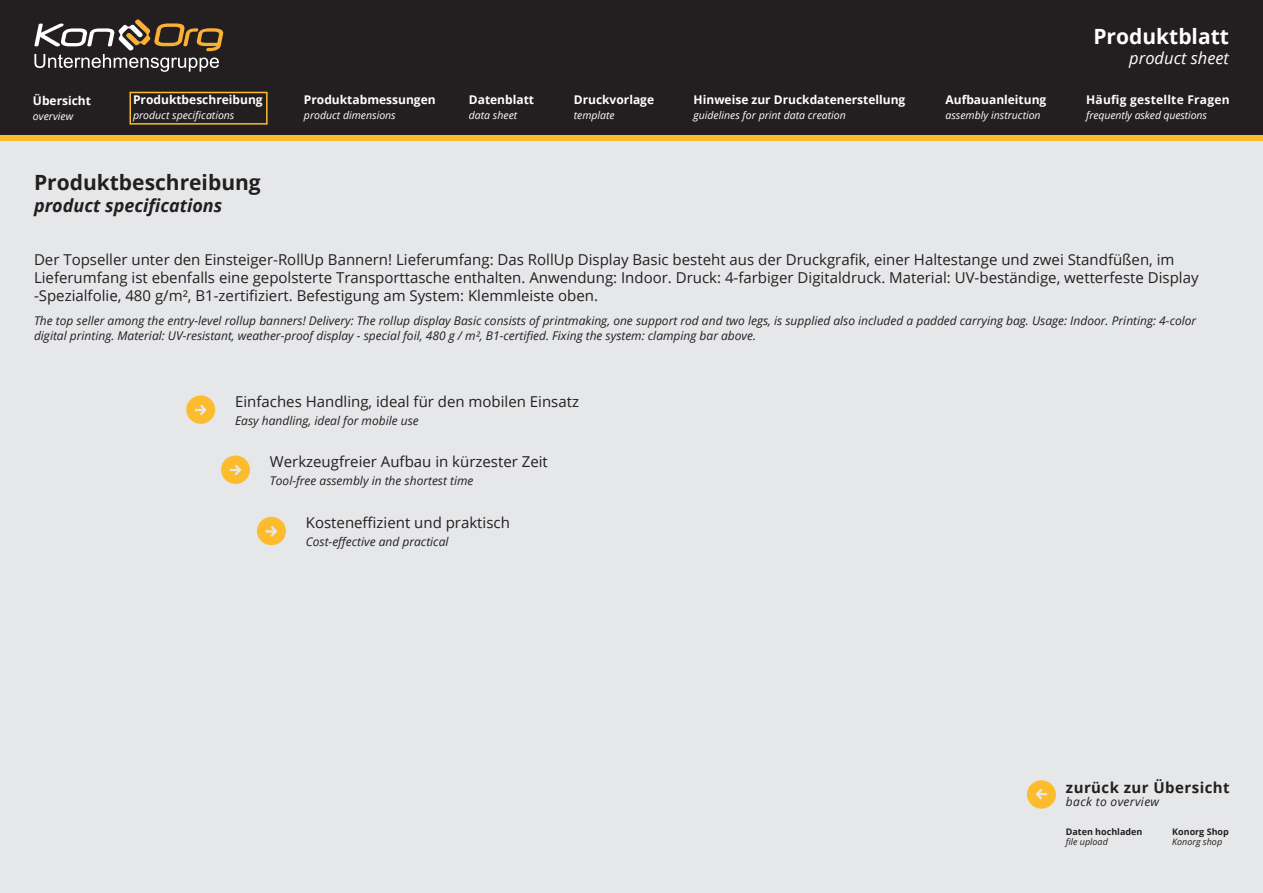
<style>
.page{position:relative;width:1263px;height:893px;background:#e6e7e9}
.page>*{position:absolute;margin:0;border:0;box-sizing:border-box;transform-origin:0 0}
.t1{font:700 21px "Open Sans";color:#231f20}
.t2{font:700 21px "Open Sans";color:#fff}
.t3{font:italic 700 18px "Open Sans";color:#231f20}
.t4{font:italic 16.5px "Open Sans";color:#fff}
.t5{font:15px/18px "Open Sans";color:#231f20}
.t6{font:700 15px "Open Sans";letter-spacing:.03em;color:#231f20}
.t7{font:italic 12px/15px "Open Sans";color:#231f20}
.t8{font:700 12px "Open Sans";color:#fff}
.t9{font:700 12px "Open Sans";letter-spacing:.02em;color:#fff}
.t10{font:italic 12px "Open Sans";letter-spacing:.03em;color:#231f20}
.t11{font:italic 10.5px "Open Sans";color:#fff}
.t12{font:700 9px "Open Sans";color:#231f20}
.t13{font:italic 9px "Open Sans";color:#231f20}
</style>
<div class="page">
<div style="left:0;top:0;width:1263px;height:140px;background:#231f20"></div>
<div style="left:0;top:135px;width:1263px;height:6px;background:#fdbb2e"></div>
<svg style="left:1027px;top:780px;width:29px;height:29px"></svg>
<svg style="left:34px;top:19px;width:190px;height:53px"></svg>
<div style="left:129px;top:92px;width:139px;height:33px;border:2px solid #fdbb2e"></div>
<svg style="left:186px;top:395px;width:29px;height:29px"></svg>
<svg style="left:221px;top:455px;width:29px;height:29px"></svg>
<svg style="left:257px;top:517px;width:29px;height:28px"></svg>
<p class="t8" style="left:33px;top:92px;width:60px">Übersicht</p>
<p class="t11" style="left:33px;top:109px;width:42px">overview</p>
<p class="t8" style="left:133px;top:91px;width:131px">Produktbeschreibung</p>
<p class="t11" style="left:133px;top:108px;width:103px">product specifications</p>
<p class="t8" style="left:304px;top:91px;width:133px">Produktabmessungen</p>
<p class="t11" style="left:304px;top:108px;width:93px">product dimensions</p>
<p class="t8" style="left:469px;top:91px;width:67px">Datenblatt</p>
<p class="t11" style="left:469px;top:108px;width:50px">data sheet</p>
<p class="t8" style="left:574px;top:91px;width:82px">Druckvorlage</p>
<p class="t11" style="left:574px;top:108px;width:42px">template</p>
<p class="t8" style="left:694px;top:91px;width:213px">Hinweise zur Druckdatenerstellung</p>
<p class="t11" style="left:694px;top:108px;width:154px">guidelines for print data creation</p>
<p class="t8" style="left:945px;top:91px;width:102px">Aufbauanleitung</p>
<p class="t11" style="left:945px;top:108px;width:97px">assembly instruction</p>
<h1 class="t2" style="left:1093px;top:22px;width:137px">Produktblatt</h1>
<p class="t4" style="left:1129px;top:47px;width:101px">product sheet</p>
<p class="t9" style="left:1086px;top:91px;width:145px">Häufig gestellte Fragen</p>
<p class="t11" style="left:1086px;top:108px;width:122px">frequently asked questions</p>
<h1 class="t1" style="left:34px;top:168px;width:228px">Produktbeschreibung</h1>
<p class="t3" style="left:34px;top:193px;width:190px">product specifications</p>
<p class="t5" style="left:34px;top:250px;width:1166px">Der Topseller unter den Einsteiger-RollUp Bannern! Lieferumfang: Das RollUp Display Basic besteht aus der Druckgrafik, einer Haltestange und zwei Standfüßen, im<br>Lieferumfang ist ebenfalls eine gepolsterte Transporttasche enthalten. Anwendung: Indoor. Druck: 4-farbiger Digitaldruck. Material: UV-beständige, wetterfeste Display -Spezialfolie, 480 g/m², B1-zertifiziert. Befestigung am System: Klemmleiste oben.</p>
<p class="t7" style="left:34px;top:313px;width:1164px">The top seller among the entry-level rollup banners! Delivery: The rollup display Basic consists of printmaking, one support rod and two legs, is supplied also included a padded carrying bag. Usage: Indoor. Printing: 4-color digital printing. Material: UV-resistant, weather-proof display - special foil, 480 g / m², B1-certified. Fixing the system: clamping bar above.</p>
<p class="t5" style="left:235px;top:392px;width:345px">Einfaches Handling, ideal für den mobilen Einsatz</p>
<p class="t7" style="left:235px;top:413px;width:185px">Easy handling, ideal for mobile use</p>
<p class="t5" style="left:270px;top:452px;width:279px">Werkzeugfreier Aufbau in kürzester Zeit</p>
<p class="t7" style="left:270px;top:473px;width:205px">Tool-free assembly in the shortest time</p>
<p class="t5" style="left:306px;top:513px;width:206px">Kosteneffizient und praktisch</p>
<p class="t7" style="left:306px;top:534px;width:144px">Cost-effective and practical</p>
<p class="t6" style="left:1066px;top:777px;width:165px">zurück zur Übersicht</p>
<p class="t10" style="left:1066px;top:794px;width:95px">back to overview</p>
<p class="t12" style="left:1172px;top:825px;width:58px">Konorg Shop</p>
<p class="t13" style="left:1172px;top:836px;width:52px">Konorg shop</p>
<p class="t12" style="left:1066px;top:825px;width:78px">Daten hochladen</p>
<p class="t13" style="left:1066px;top:836px;width:44px">file upload</p>
</div>
